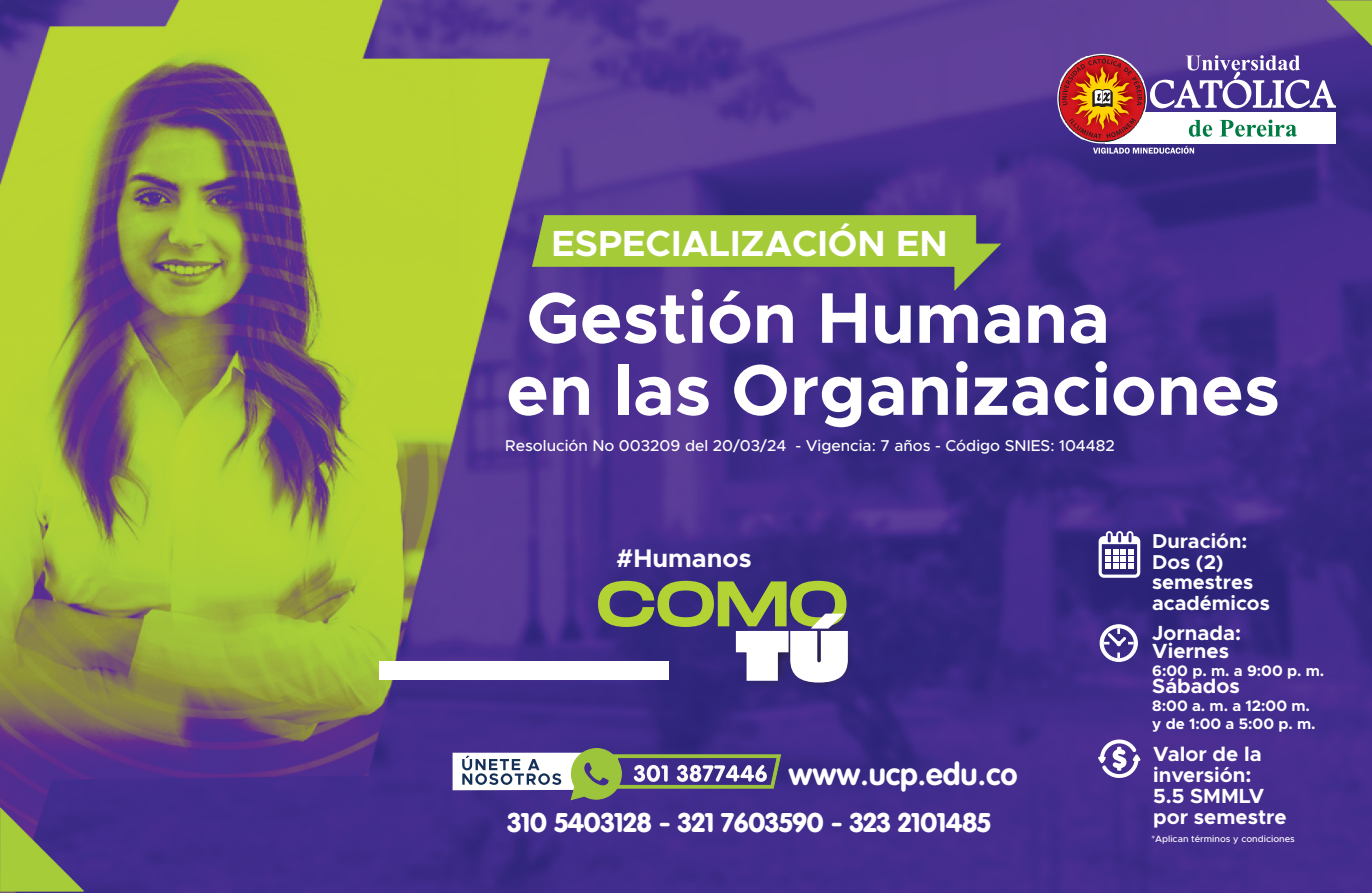
<style>
.page{position:relative;width:1372px;height:893px;background:#fff}
.page>*{position:absolute;margin:0;border:0;box-sizing:border-box;transform-origin:0 0}
.t1{font:700 72px/72px "Metropolis";color:#fff}
.t2{font:700 36.45px "Metropolis";color:#fff}
.t3{font:30.82px "VAG Rounded Bold";color:#fff}
.t4{font:900 26.55px "VAG Rounded Std";color:#fff}
.t5{font:700 25.65px "Metropolis";color:#fff}
.t6{font:700 20.47px/20.7px "Metropolis";color:#fff}
.t7{font:700 20.25px/20.7px "Metropolis";color:#fff}
.t8{font:500 15.75px "Metropolis";color:#fff}
.t9{font:700 15.3px/17.6px "Metropolis";color:#fff}
.t10{font:500 9.22px "Metropolis";color:#fff}
</style>
<div class="page">
<img style="left:0;top:0;width:1371px;height:893px">
<svg style="left:1057px;top:54px;width:279px;height:100px"></svg>
<svg style="left:452px;top:740px;width:329px;height:65px"></svg>
<img style="left:725px;top:602px;width:139px;height:100px">
<div style="left:379px;top:661px;width:289px;height:19px;background:#fff"></div>
<svg style="left:598px;top:581px;width:249px;height:101px"></svg>
<svg style="left:1098px;top:530px;width:42px;height:48px"></svg>
<svg style="left:1098px;top:623px;width:40px;height:40px"></svg>
<svg style="left:0;top:807px;width:84px;height:85px;background:#757b62"></svg>
<svg style="left:1098px;top:736px;width:43px;height:46px"></svg>
<svg style="left:1325px;top:0;width:46px;height:46px;background:#7d7f6a"></svg>
<svg style="left:532px;top:215px;width:469px;height:76px;background:#859557"></svg>
<h2 class="t2" style="left:551px;top:227px;width:397px">ESPECIALIZACIÓN EN</h2>
<h1 class="t1" style="left:506px;top:286px;width:775px">Gestión Humana<br>en las Organizaciones</h1>
<p class="t8" style="left:505px;top:439px;width:611px">Resolución No 003209 del 20/03/24 - Vigencia: 7 años - Código SNIES: 104482</p>
<h3 class="t5" style="left:616px;top:547px;width:137px">#Humanos</h3>
<h3 class="t3" style="left:788px;top:761px;width:231px">www.ucp.edu.co</h3>
<h3 class="t4" style="left:507px;top:811px;width:484px">310 5403128 - 321 7603590 - 323 2101485</h3>
<p class="t7" style="left:1151px;top:532px;width:119px">Duración:<br>Dos (2) semestres académicos</p>
<h3 class="t6" style="left:1152px;top:625px;width:90px;line-height:17.6px">Jornada:<br>Viernes</h3>
<p class="t9" style="left:1152px;top:662px;width:173px">6:00 p. m. a 9:00 p. m.</p>
<h3 class="t6" style="left:1152px;top:677px;width:89px">Sábados</h3>
<p class="t9" style="left:1152px;top:698px;width:165px">8:00 a. m. a 12:00 m. y de 1:00 a 5:00 p. m.</p>
<h3 class="t6" style="left:1153px;top:745px;width:135px">Valor de la inversión:<br>5.5 SMMLV por semestre</h3>
<p class="t10" style="left:1151px;top:835px;width:145px">*Aplican términos y condiciones</p>
</div>
